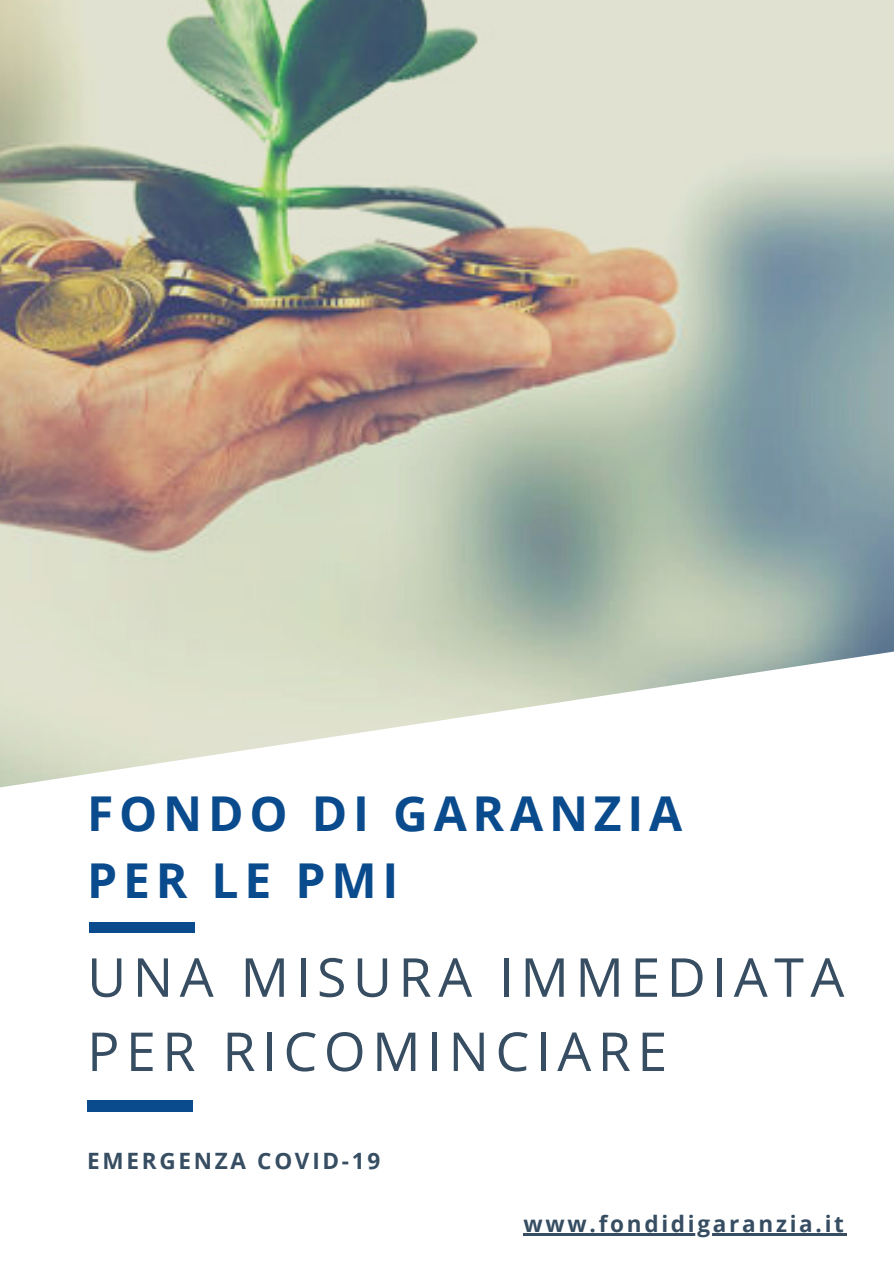
<style>
.page{position:relative;width:894px;height:1264px;background:#fff}
.page>*{position:absolute;margin:0;border:0;box-sizing:border-box;transform-origin:0 0}
.t1{font:53.7px/74.2px "Open Sans";letter-spacing:.12em;color:#364d62}
.t2{font:700 48px/66.4px "Open Sans";letter-spacing:.12em;color:#094b8c}
.t3{font:700 22.5px "Open Sans";letter-spacing:.12em;color:#364d62}
</style>
<div class="page">
<img style="left:0;top:0;width:893px;height:787px">
<div style="left:87px;top:1100px;width:106px;height:11px;background:#094b8c"></div>
<hr style="left:523px;top:1233px;width:323px;height:2px;background:#364d62">
<div style="left:89px;top:922px;width:106px;height:10px;background:#094b8c"></div>
<h2 class="t2" style="left:87px;top:779px;width:596px">FONDO DI GARANZIA<br>PER LE PMI</h2>
<h1 class="t1" style="left:87px;top:938px;width:758px">UNA MISURA IMMEDIATA<br>PER RICOMINCIARE</h1>
<p class="t3" style="left:87px;top:1144px;width:294px">EMERGENZA COVID-19</p>
<p class="t3" style="left:523px;top:1207px;width:322px">www.fondidigaranzia.it</p>
</div>
